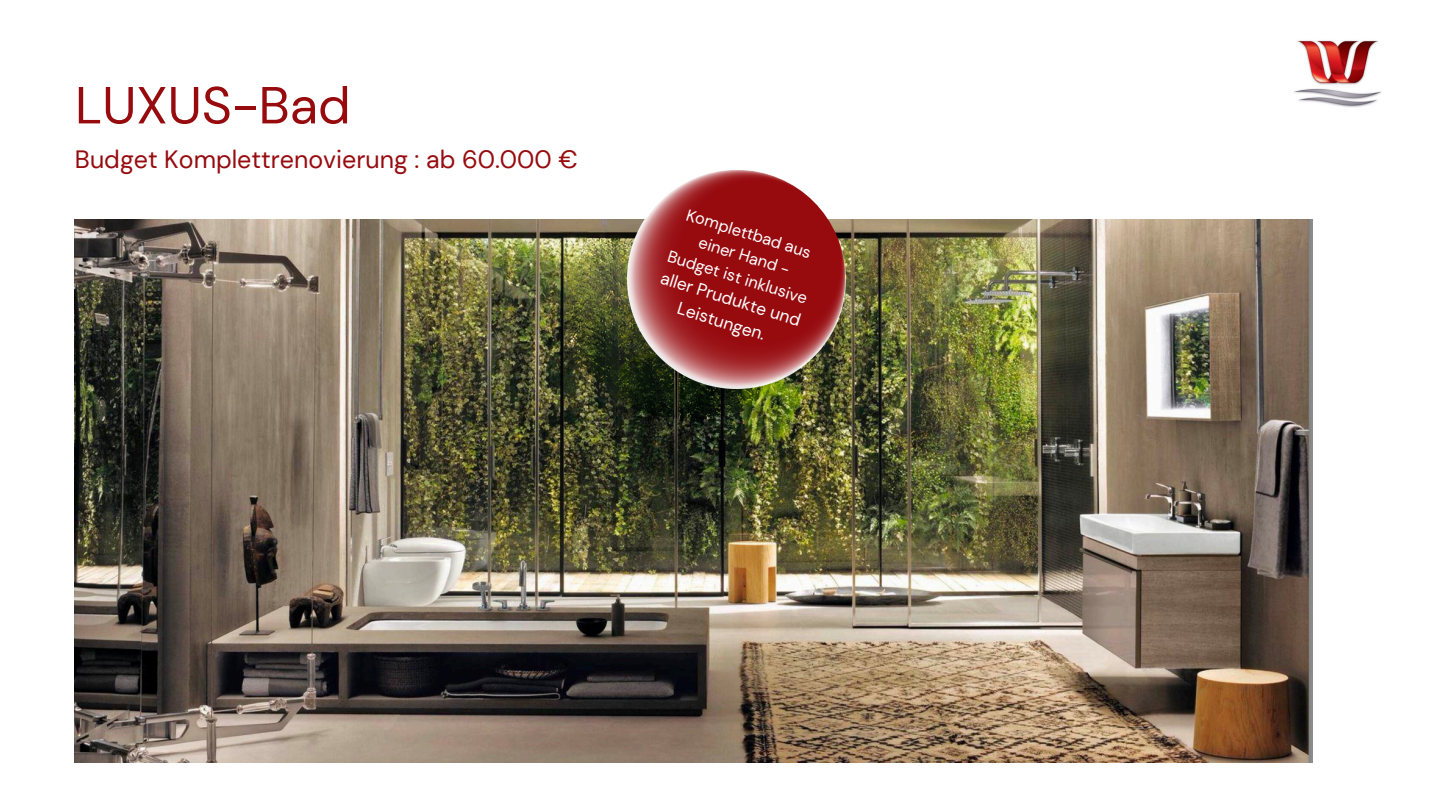
<style>
.page{position:relative;width:1440px;height:810px;background:#fff}
.page>*{position:absolute;margin:0;border:0;box-sizing:border-box;transform-origin:0 0}
.t1{font:52px "DM Sans";color:#970b0f}
.t2{font:25px "DM Sans";color:#970b0f}
.t3{font:17.4px/24px "DM Sans";color:#fff;text-align:center}
.t4{font:16.4px "DM Sans";color:#fff}
</style>
<div class="page">
<img style="left:1294px;top:40px;width:87px;height:67px">
<img style="left:75px;top:220px;width:1237px;height:543px">
<img style="left:627px;top:170px;width:219px;height:218px">
<p class="t1" style="left:75px;top:72px;width:277px">LUXUS-Bad</p>
<p class="t2" style="left:75px;top:143px;width:504px">Budget Komplettrenovierung : ab 60.000 €</p>
<p class="t4" style="left:690px;top:204px;width:131px;rotate:17deg">Komplettbad aus</p>
<p class="t4" style="left:702px;top:232px;width:96px;rotate:17deg">einer Hand -</p>
<p class="t4" style="left:671px;top:246px;width:147px;rotate:17deg">Budget ist inklusive</p>
<p class="t3" style="left:665px;top:266px;width:147px;rotate:17deg">aller Prudukte und<br>Leistungen.</p>
</div>
